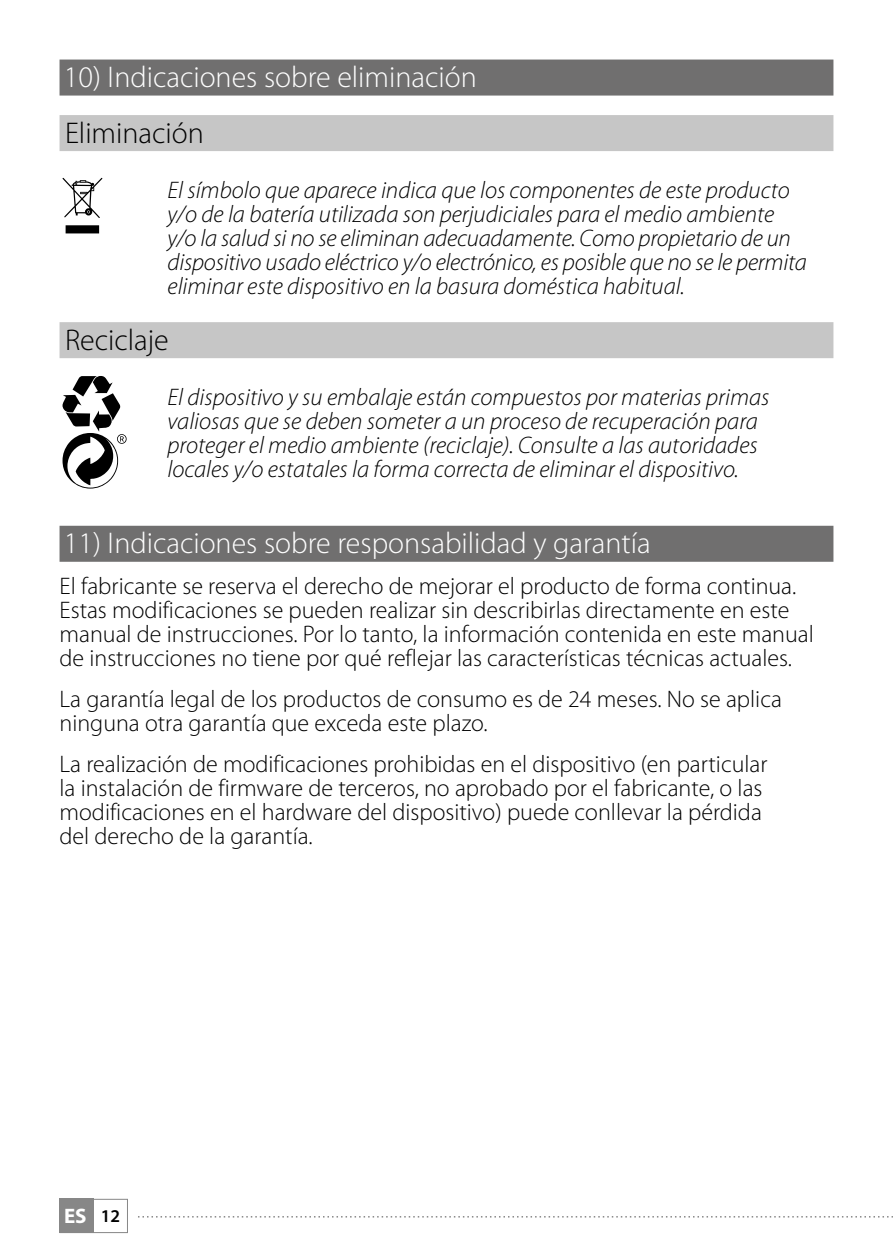
<style>
.page{position:relative;width:893px;height:1259px;background:#fff}
.page>*{position:absolute;margin:0;border:0;box-sizing:border-box;transform-origin:0 0}
.t1{font:300 30px "Myriad Pro";color:#fff}
.t2{font:300 30px "Myriad Pro";color:#000}
.t3{font:300 24px/24px "Myriad Pro";color:#000}
.t4{font:italic 300 24px/24px "Myriad Pro";color:#000}
.t5{font:700 21px "Myriad Pro";color:#fff}
.s1{font-weight:600;font-size:18px;color:#000}
</style>
<div class="page">
<div style="left:60px;top:1199px;width:34px;height:34px;background:#878787"></div>
<div style="left:60px;top:1199px;width:68px;height:34px;border:1px solid #878787"></div>
<svg style="left:138px;top:1216px;width:755px;height:1px"></svg>
<div style="left:60px;top:60px;width:773px;height:36px;background:#706f6f"></div>
<div style="left:60px;top:115px;width:773px;height:36px;background:#c6c6c6"></div>
<div style="left:60px;top:322px;width:773px;height:36px;background:#c6c6c6"></div>
<div style="left:60px;top:526px;width:773px;height:36px;background:#706f6f"></div>
<p class="t1" style="left:64px;top:61px;width:415px">10) Indicaciones sobre eliminación</p>
<p class="t2" style="left:65px;top:116px;width:140px">Eliminación</p>
<p class="t4" style="left:168px;top:179px;width:641px">El símbolo que aparece indica que los componentes de este producto y/o de la batería utilizada son perjudiciales para el medio ambiente y/o la salud si no se eliminan adecuadamente. Como propietario de un dispositivo usado eléctrico y/o electrónico, es posible que no se le permita eliminar este dispositivo en la basura doméstica habitual.</p>
<p class="t2" style="left:65px;top:323px;width:105px">Reciclaje</p>
<p class="t4" style="left:168px;top:386px;width:603px;text-indent:-108px">▼ El dispositivo y su embalaje están compuestos por materias primas valiosas que se deben someter a un proceso de recuperación para</p>
<p class="t4" style="left:168px;top:434px;width:592px">proteger el medio ambiente (reciclaje). Consulte a las autoridades locales y/o estatales la forma correcta de eliminar el dispositivo.</p>
<p class="t1" style="left:64px;top:527px;width:588px">11) Indicaciones sobre responsabilidad y garantía</p>
<p class="t3" style="left:60px;top:574px;width:756px">El fabricante se reserva el derecho de mejorar el producto de forma continua.<br>Estas modificaciones se pueden realizar sin describirlas directamente en este manual de instrucciones. Por lo tanto, la información contenida en este manual de instrucciones no tiene por qué reflejar las características técnicas actuales.</p>
<p class="t3" style="left:60px;top:688px;width:724px">La garantía legal de los productos de consumo es de 24 meses. No se aplica ninguna otra garantía que exceda este plazo.</p>
<p class="t3" style="left:60px;top:753px;width:709px">La realización de modificaciones prohibidas en el dispositivo (en particular la instalación de firmware de terceros, no aprobado por el fabricante, o las modificaciones en el hardware del dispositivo) puede conllevar la pérdida del derecho de la garantía.</p>
<p class="t5" style="left:64px;top:1202px;width:58px">ES <span class="s1">12</span></p>
</div>
